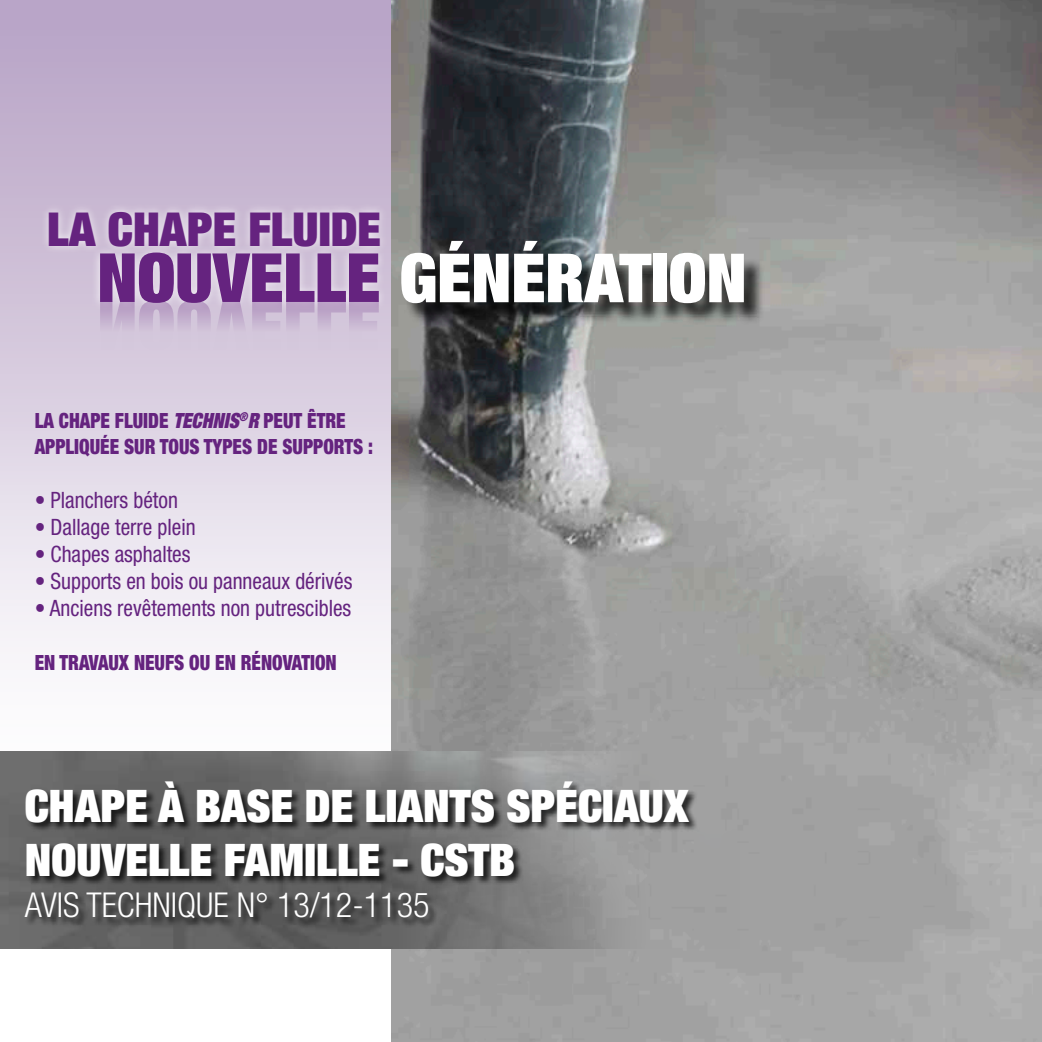
<style>
.page{position:relative;width:1042px;height:1042px;background:#fff}
.page>*{position:absolute;margin:0;border:0;box-sizing:border-box;transform-origin:0 0}
.t1{font:900 condensed 67.9px "Helvetica Neue LT Std";color:#fff}
.t2{font:900 condensed 67.9px "Helvetica Neue LT Std";color:#65237f}
.t3{font:900 condensed 46.9px "Helvetica Neue LT Std";color:#65237f}
.t4{font:900 condensed 44.98px/53.9px "Helvetica Neue LT Std";color:#fff}
.t5{font:300 condensed 34.3px "Helvetica Neue LT Std";color:#fff}
.t6{font:condensed 22.57px "Helvetica Neue LT Std";color:#65237f;scale:.95 1}
.t7{font:900 condensed 21px/25.2px "Helvetica Neue LT Std";color:#65237f;scale:.9 1}
.s1{color:#65237f}
.s2{font-style:italic}
</style>
<div class="page">
<div style="left:0;top:0;width:392px;height:787px;background:linear-gradient(to bottom,#b59fc3,#fff)"></div>
<img style="left:392px;top:0;width:650px;height:1042px">
<hr style="left:1041px;top:13px;width:1px;height:1029px;background:#fff">
<div style="left:91px;top:244px;width:296px;height:68px;background:#fff;opacity:.75"></div>
<div style="left:40px;top:202px;width:348px;height:53px;background:#fff;opacity:.75"></div>
<div style="left:404px;top:244px;width:361px;height:81px;background:#000;opacity:.75"></div>
<img style="left:0;top:752px;width:739px;height:197px">
<div style="left:25px;top:781px;width:674px;height:147px;background:#000;opacity:.75"></div>
<h2 class="t3" style="left:47px;top:199px;width:335px">LA CHAPE FLUIDE</h2>
<h1 class="t1" style="left:97px;top:235px;width:651px"><span class="s1">NOUVELLE</span> GÉNÉRATION</h1>
<h1 class="t2" style="left:97px;top:234px;width:37px">OUVELL</h1>
<p class="t7" style="left:35px;top:408px;width:377px">LA CHAPE FLUIDE <span class="s2">TECHNIS</span><sup>®</sup><span class="s2">R</span> PEUT ÊTRE<br>APPLIQUÉE SUR TOUS TYPES DE SUPPORTS :</p>
<p class="t6" style="left:35px;top:487px;width:152px">• Planchers béton</p>
<p class="t6" style="left:35px;top:514px;width:171px">• Dallage terre plein</p>
<p class="t6" style="left:35px;top:541px;width:165px">• Chapes asphaltes</p>
<p class="t6" style="left:35px;top:568px;width:336px">• Supports en bois ou panneaux dérivés</p>
<p class="t6" style="left:35px;top:595px;width:335px">• Anciens revêtements non putrescibles</p>
<p class="t7" style="left:35px;top:650px;width:335px">EN TRAVAUX NEUFS OU EN RÉNOVATION</p>
<h3 class="t4" style="left:25px;top:777px;width:665px">CHAPE À BASE DE LIANTS SPÉCIAUX<br>NOUVELLE FAMILLE - CSTB</h3>
<h3 class="t5" style="left:25px;top:885px;width:406px">AVIS TECHNIQUE N° 13/12-1135</h3>
</div>
